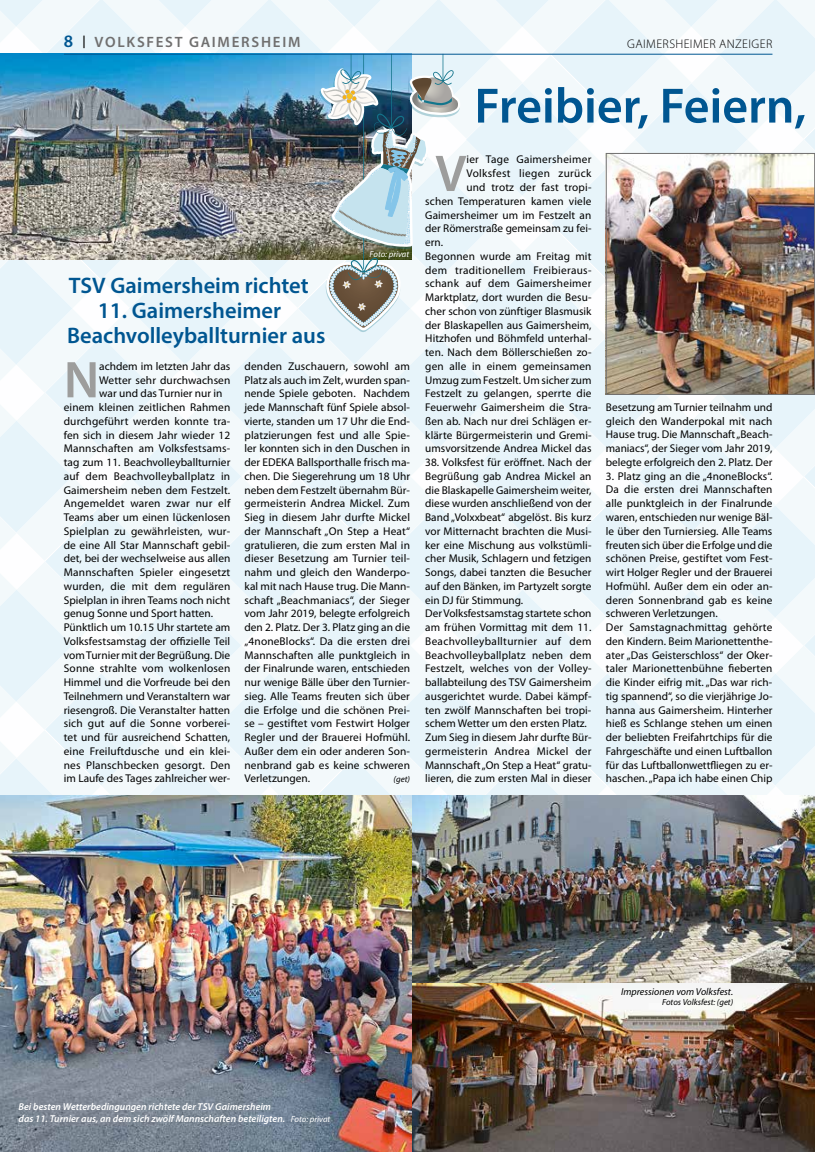
<style>
.page{position:relative;width:815px;height:1152px;background:#f3f9fb}
.page>*{position:absolute;margin:0;border:0;box-sizing:border-box;transform-origin:0 0}
.t1{font:600 52px "Myriad Pro";color:#9d9d9c}
.t2{font:600 50px "Myriad Pro";color:#005691}
.t3{font:600 22.5px/25px "Myriad Pro";color:#005691}
.t4{font:600 15px "Myriad Pro";letter-spacing:.115em;color:#706f6f}
.t5{font:300 12.5px "Myriad Pro";letter-spacing:.035em;color:#000}
.t6{font:11.25px/13.8px "Myriad Pro";letter-spacing:.005em;color:#000}
.t7{font:11.25px "Myriad Pro";letter-spacing:.025em;color:#000}
.t8{font:11.25px "Myriad Pro";letter-spacing:.03em;color:#000}
.t9{font:italic 600 10px/12.5px "Myriad Pro";color:#fff}
.t10{font:italic 10px "Myriad Pro";color:#000}
.t11{font:italic 8.75px "Myriad Pro";color:#000}
.t12{font:italic 8.75px "Myriad Pro";color:#fff}
.s1{font-size:17.5px;color:#005691}
.s2{font-weight:400;font-size:8.75px}
</style>
<div class="page">
<svg style="left:447px;top:387px;width:30px;height:20px"></svg>
<img style="left:0;top:795px;width:815px;height:357px">
<img style="left:608px;top:155px;width:205px;height:238px">
<div style="left:606px;top:153px;width:209px;height:242px;border:1px solid #706f6f"></div>
<img style="left:0;top:54px;width:319px;height:206px">
<img style="left:319px;top:55px;width:142px;height:277px">
<hr style="left:64px;top:54px;width:708px;height:1px;background:#005691">
<h3 class="t4" style="left:64px;top:33px;width:238px"><span class="s1">8</span> <sup>|</sup> VOLKSFEST GAIMERSHEIM</h3>
<p class="t5" style="left:627px;top:36px;width:147px">GAIMERSHEIMER ANZEIGER</p>
<p class="t12" style="left:370px;top:249px;width:41px">Foto: privat</p>
<h3 class="t3" style="left:69px;top:272px;width:241px">TSV Gaimersheim richtet</h3>
<h3 class="t3" style="left:67px;top:297px;width:260px;text-indent:31px">11. Gaimersheimer<br>Beachvolleyballturnier aus</h3>
<h1 class="t1" style="left:64px;top:347px;width:37px">N</h1>
<p class="t6" style="left:99px;top:359px;width:132px">achdem im letzten Jahr das</p>
<p class="t6" style="left:244px;top:359px;width:167px;text-align:justify">denden Zuschauern, sowohl am Platz als auch im Zelt, wurden span&shy;nende Spiele geboten. Nachdem jede Mannschaft fünf Spiele absol&shy;vierte, standen um 17 Uhr die End&shy;platzierungen fest und alle Spie&shy;ler konnten sich in den Duschen in der EDEKA Ballsporthalle frisch ma&shy;chen. Die Siegerehrung um 18 Uhr neben dem Festzelt übernahm Bür&shy;germeisterin Andrea Mickel. Zum Sieg in diesem Jahr durfte Mickel der Mannschaft „On Step a Heat“ gratulieren, die zum ersten Mal in dieser Besetzung am Turnier teil&shy;nahm und gleich den Wanderpo&shy;kal mit nach Hause trug. Die Mann&shy;schaft „Beachmaniacs“, der Sieger vom Jahr 2019, belegte erfolgreich den 2. Platz. Der 3. Platz ging an die „4noneBlocks“. Da die ersten drei Mannschaften alle punktgleich in der Finalrunde waren, entschieden nur wenige Bälle über den Turnier&shy;sieg. Alle Teams freuten sich über die Erfolge und die schönen Prei&shy;se – gestiftet vom Festwirt Holger Regler und der Brauerei Hofmühl.<br>Außer dem ein oder anderen Son&shy;nenbrand gab es keine schweren Verletzungen.</p>
<p class="t6" style="left:99px;top:373px;width:133px">Wetter sehr durchwachsen</p>
<p class="t6" style="left:99px;top:387px;width:125px">war und das Turnier nur in</p>
<p class="t6" style="left:64px;top:401px;width:168px">einem kleinen zeitlichen Rahmen</p>
<p class="t6" style="left:64px;top:414px;width:168px">durchgeführt werden konnte tra-</p>
<p class="t6" style="left:64px;top:428px;width:168px">fen sich in diesem Jahr wieder 12</p>
<p class="t6" style="left:64px;top:442px;width:168px">Mannschaften am Volksfestsams-</p>
<p class="t6" style="left:64px;top:456px;width:168px">tag zum 11. Beachvolleyballturnier</p>
<p class="t6" style="left:64px;top:469px;width:168px">auf dem Beachvolleyballplatz in</p>
<p class="t6" style="left:64px;top:483px;width:168px">Gaimersheim neben dem Festzelt.</p>
<p class="t6" style="left:64px;top:497px;width:168px">Angemeldet waren zwar nur elf</p>
<p class="t6" style="left:64px;top:511px;width:168px">Teams aber um einen lückenlosen</p>
<p class="t6" style="left:64px;top:524px;width:168px">Spielplan zu gewährleisten, wur-</p>
<p class="t6" style="left:64px;top:538px;width:168px">de eine All Star Mannschaft gebil-</p>
<p class="t6" style="left:64px;top:552px;width:168px">det, bei der wechselweise aus allen</p>
<p class="t6" style="left:64px;top:566px;width:168px">Mannschaften Spieler eingesetzt</p>
<p class="t6" style="left:64px;top:579px;width:168px">wurden, die mit dem regulären</p>
<p class="t6" style="left:64px;top:593px;width:168px">Spielplan in ihren Teams noch nicht</p>
<p class="t6" style="left:64px;top:607px;width:151px">genug Sonne und Sport hatten.</p>
<p class="t6" style="left:64px;top:620px;width:168px">Pünktlich um 10.15 Uhr startete am</p>
<p class="t6" style="left:64px;top:634px;width:168px">Volksfestsamstag der offizielle Teil</p>
<p class="t6" style="left:64px;top:648px;width:168px">vom Turnier mit der Begrüßung. Die</p>
<p class="t6" style="left:64px;top:662px;width:168px">Sonne strahlte vom wolkenlosen</p>
<p class="t6" style="left:64px;top:675px;width:168px">Himmel und die Vorfreude bei den</p>
<p class="t6" style="left:64px;top:689px;width:168px">Teilnehmern und Veranstaltern war</p>
<p class="t6" style="left:64px;top:703px;width:168px">riesengroß. Die Veranstalter hatten</p>
<p class="t6" style="left:64px;top:717px;width:168px">sich gut auf die Sonne vorberei-</p>
<p class="t6" style="left:64px;top:731px;width:168px">tet und für ausreichend Schatten,</p>
<p class="t6" style="left:64px;top:744px;width:168px">eine Freiluftdusche und ein klei-</p>
<p class="t6" style="left:64px;top:758px;width:168px">nes Planschbecken gesorgt. Den</p>
<p class="t6" style="left:64px;top:772px;width:168px">im Laufe des Tages zahlreicher wer-</p>
<p class="t11" style="left:394px;top:774px;width:18px">(get)</p>
<h2 class="t2" style="left:474px;top:74px;width:333px">Freibier, Feiern,</h2>
<h1 class="t1" style="left:435px;top:140px;width:33px">V</h1>
<p class="t7" style="left:466px;top:154px;width:126px">ier Tage Gaimersheimer</p>
<p class="t8" style="left:466px;top:167px;width:127px">Volksfest liegen zurück</p>
<p class="t6" style="left:466px;top:181px;width:126px">und trotz der fast tropi-</p>
<p class="t6" style="left:425px;top:194px;width:168px">schen Temperaturen kamen viele</p>
<p class="t6" style="left:425px;top:208px;width:168px">Gaimersheimer um im Festzelt an</p>
<p class="t6" style="left:425px;top:222px;width:168px">der Römerstraße gemeinsam zu fei-</p>
<p class="t6" style="left:425px;top:235px;width:19px">ern.</p>
<p class="t6" style="left:425px;top:249px;width:168px">Begonnen wurde am Freitag mit</p>
<p class="t7" style="left:425px;top:264px;width:168px">dem traditionellem Freibieraus-</p>
<p class="t6" style="left:425px;top:277px;width:168px">schank auf dem Gaimersheimer</p>
<p class="t6" style="left:425px;top:290px;width:168px">Marktplatz, dort wurden die Besu-</p>
<p class="t6" style="left:425px;top:304px;width:168px">cher schon von zünftiger Blasmusik</p>
<p class="t6" style="left:425px;top:318px;width:168px">der Blaskapellen aus Gaimersheim,</p>
<p class="t6" style="left:425px;top:332px;width:168px">Hitzhofen und Böhmfeld unterhal-</p>
<p class="t6" style="left:425px;top:345px;width:168px">ten. Nach dem Böllerschießen zo-</p>
<p class="t6" style="left:425px;top:359px;width:168px">gen alle in einem gemeinsamen</p>
<p class="t6" style="left:425px;top:373px;width:168px">Umzug zum Festzelt. Um sicher zum</p>
<p class="t6" style="left:425px;top:387px;width:168px">Festzelt zu gelangen, sperrte die</p>
<p class="t6" style="left:425px;top:400px;width:168px">Feuerwehr Gaimersheim die Stra-</p>
<p class="t6" style="left:425px;top:414px;width:168px">ßen ab. Nach nur drei Schlägen er-</p>
<p class="t6" style="left:425px;top:428px;width:168px">klärte Bürgermeisterin und Gremi-</p>
<p class="t6" style="left:425px;top:442px;width:168px">umsvorsitzende Andrea Mickel das</p>
<p class="t6" style="left:425px;top:455px;width:168px">38. Volksfest für eröffnet. Nach der Begrüßung gab Andrea Mickel an die Blaskapelle Gaimersheim weiter, diese wurden anschließend von der Band „Volxxbeat“ abgelöst. Bis kurz vor Mitternacht brachten die Musi&shy;ker eine Mischung aus volkstümli&shy;cher Musik, Schlagern und fetzigen Songs, dabei tanzten die Besucher auf den Bänken, im Partyzelt sorgte ein DJ für Stimmung.<br>Der Volksfestsamstag startete schon am frühen Vormittag mit dem 11.<br>Beachvolleyballturnier auf dem Beachvolleyballplatz neben dem Festzelt, welches von der Volley&shy;ballabteilung des TSV Gaimersheim ausgerichtet wurde. Dabei kämpf&shy;ten zwölf Mannschaften bei tropi&shy;schem Wetter um den ersten Platz.<br>Zum Sieg in diesem Jahr durfte Bür&shy;germeisterin Andrea Mickel der Mannschaft „On Step a Heat“ gratu&shy;lieren, die zum ersten Mal in dieser</p>
<p class="t6" style="left:606px;top:400px;width:168px;text-align:justify">Besetzung am Turnier teilnahm und gleich den Wanderpokal mit nach Hause trug. Die Mannschaft „Beach&shy;maniacs“, der Sieger vom Jahr 2019, belegte erfolgreich den 2. Platz. Der</p>
<p class="t6" style="left:606px;top:469px;width:168px">3. Platz ging an die „4noneBlocks“.<br>Da die ersten drei Mannschaften alle punktgleich in der Finalrunde waren, entschieden nur wenige Bäl&shy;le über den Turniersieg. Alle Teams freuten sich über die Erfolge und die schönen Preise, gestiftet vom Fest&shy;wirt Holger Regler und der Brauerei Hofmühl. Außer dem ein oder an&shy;deren Sonnenbrand gab es keine schweren Verletzungen.<br>Der Samstagnachmittag gehörte den Kindern. Beim Marionettenthe&shy;ater „Das Geisterschloss“ der Oker&shy;taler Marionettenbühne fieberten die Kinder eifrig mit. „Das war rich&shy;tig spannend“, so die vierjährige Jo&shy;hanna aus Gaimersheim. Hinterher hieß es Schlange stehen um einen der beliebten Freifahrtchips für die Fahrgeschäfte und einen Luftballon für das Luftballonwettfliegen zu er&shy;haschen. „Papa ich habe einen Chip</p>
<p class="t9" style="left:19px;top:1100px;width:313px">Bei besten Wetterbedingungen richtete der TSV Gaimersheim<br>das 11. Turnier aus, an dem sich zwölf Mannschaften beteiligten. <span class="s2">Foto: privat</span></p>
<p class="t10" style="left:621px;top:985px;width:114px">Impressionen vom Volksfest.</p>
<p class="t11" style="left:662px;top:996px;width:72px">Fotos Volksfest: (get)</p>
</div>
